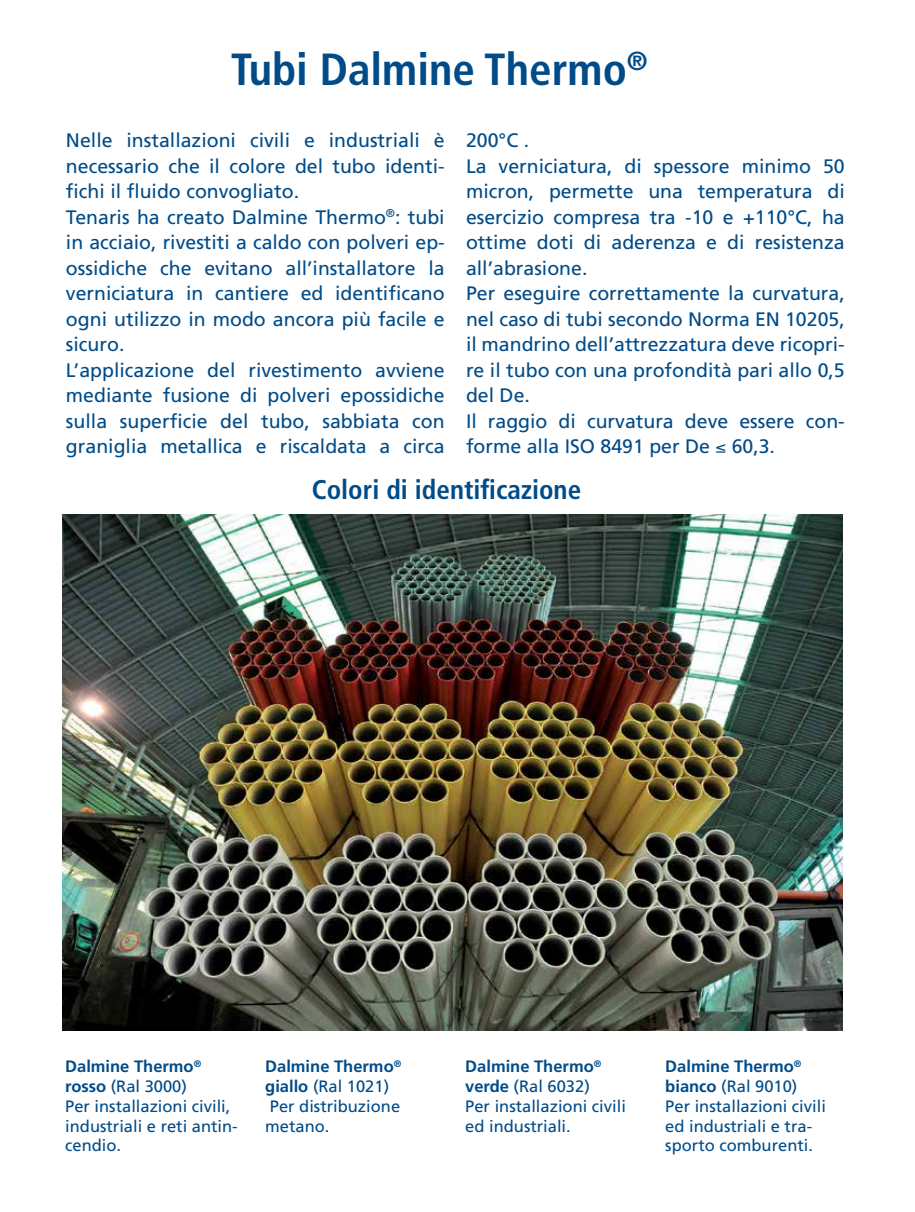
<style>
.page{position:relative;width:915px;height:1212px;background:#fff}
.page>*{position:absolute;margin:0;border:0;box-sizing:border-box;transform-origin:0 0}
.t1{font:700 condensed 45px "Frutiger";color:#004b88}
.t2{font:700 condensed 27px "Frutiger";color:#004b88}
.t3{font:19.5px/25.5px "Frutiger";color:#004b88}
.t4{font:16.5px/19.8px "Frutiger";color:#004b88}
.s1{font-weight:700}
</style>
<div class="page">
<img style="left:62px;top:515px;width:780px;height:515px">
<h1 class="t1" style="left:231px;top:43px;width:418px">Tubi Dalmine Thermo<sup>®</sup></h1>
<p class="t3" style="left:66px;top:127px;width:380px">Nelle installazioni civili e industriali è necessario che il colore del tubo identi&shy;fichi il fluido convogliato.<br>Tenaris ha creato Dalmine Thermo<sup>®</sup>: tubi in acciaio, rivestiti a caldo con polveri ep&shy;ossidiche che evitano all’installatore la verniciatura in cantiere ed identificano ogni utilizzo in modo ancora più facile e sicuro.<br>L’applicazione del rivestimento avviene mediante fusione di polveri epossidiche sulla superficie del tubo, sabbiata con graniglia metallica e riscaldata a circa</p>
<p class="t3" style="left:466px;top:127px;width:380px">200°C .<br>La verniciatura, di spessore minimo 50 micron, permette una temperatura di esercizio compresa tra -10 e +110°C, ha ottime doti di aderenza e di resistenza all’abrasione.<br>Per eseguire correttamente la curvatura, nel caso di tubi secondo Norma EN 10205, il mandrino dell’attrezzatura deve ricopri&shy;re il tubo con una profondità pari allo 0,5 del De.<br>Il raggio di curvatura deve essere con&shy;forme alla ISO 8491 per De ≤ 60,3.</p>
<h2 class="t2" style="left:311px;top:474px;width:271px">Colori di identificazione</h2>
<p class="t4" style="left:65px;top:1056px;width:174px"><span class="s1">Dalmine Thermo</span><sup>® </sup><span class="s1">rosso</span> (Ral 3000)<br>Per installazioni civili, industriali e reti antin&shy;cendio.</p>
<p class="t4" style="left:265px;top:1056px;width:138px"><span class="s1">Dalmine Thermo</span><sup>® </sup><span class="s1">giallo</span> (Ral 1021)<br>Per distribuzione metano.</p>
<p class="t4" style="left:465px;top:1056px;width:162px"><span class="s1">Dalmine Thermo</span><sup>® </sup><span class="s1">verde</span> (Ral 6032)<br>Per installazioni civili ed industriali.</p>
<p class="t4" style="left:665px;top:1056px;width:162px"><span class="s1">Dalmine Thermo</span><sup>® </sup><span class="s1">bianco</span> (Ral 9010)<br>Per installazioni civili ed industriali e tra&shy;sporto comburenti.</p>
</div>
